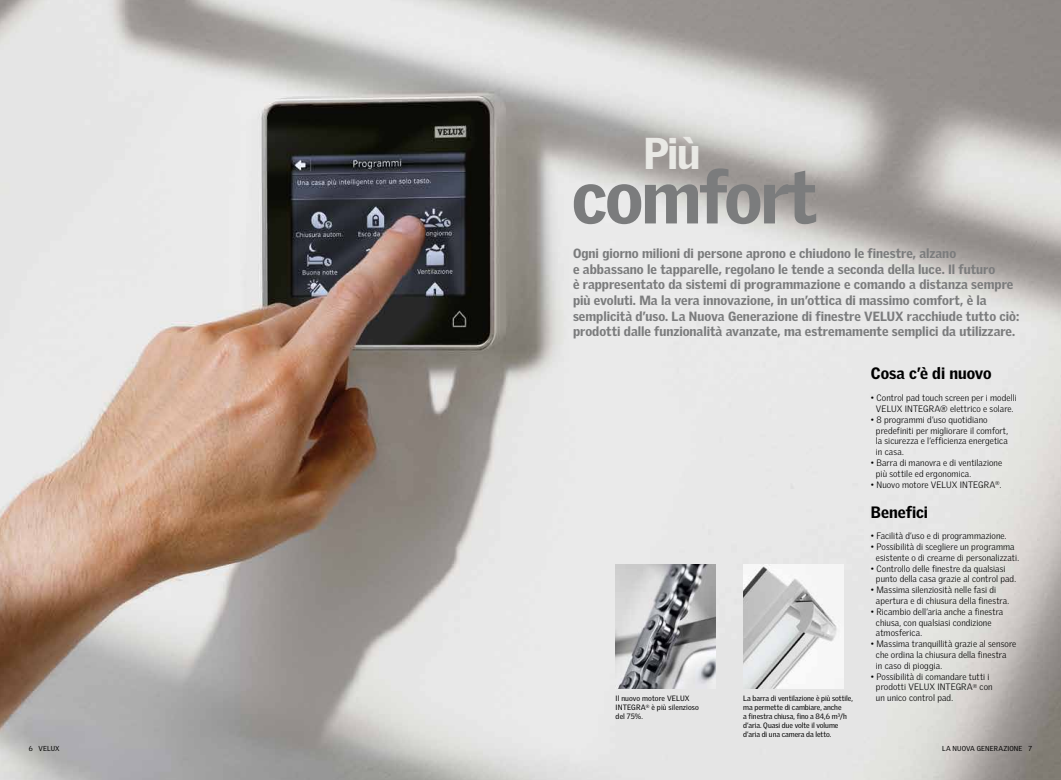
<style>
.page{position:relative;width:1061px;height:780px;background:#fff}
.page>*{position:absolute;margin:0;border:0;box-sizing:border-box;transform-origin:0 0}
.t1{font:900 72.4px "Velux Gothic";letter-spacing:-.03em;color:#7b7c7d}
.t2{font:900 43.3px "Velux Gothic";color:#e9e9e5}
.t3{font:900 16px "Velux Gothic";color:#000}
.t4{font:900 13px/15.6px "Velux Gothic";color:#7b7c7d}
.t5{font:300 9px/10.8px "Velux Gothic";letter-spacing:.01em;color:#000}
.t6{font:7.5px/9px "Velux Gothic";letter-spacing:-.005em;color:#000}
.t7{font:7.5px/9px "Velux Gothic";letter-spacing:.015em;color:#000}
.t8{font:7px "Velux Gothic";letter-spacing:.02em;color:#000}
</style>
<div class="page">
<img style="left:0;top:0;width:1060px;height:780px">
<img style="left:743px;top:564px;width:99px;height:124px">
<img style="left:615px;top:564px;width:100px;height:124px">
<h2 class="t2" style="left:643px;top:126px;width:59px">Più</h2>
<h1 class="t1" style="left:571px;top:151px;width:247px">comfort</h1>
<p class="t4" style="left:573px;top:245px;width:447px">Ogni giorno milioni di persone aprono e chiudono le finestre, alzano<br>e abbassano le tapparelle, regolano le tende a seconda della luce. Il futuro<br>è rappresentato da sistemi di programmazione e comando a distanza sempre più evoluti. Ma la vera innovazione, in un’ottica di massimo comfort, è la semplicità d’uso. La Nuova Generazione di finestre VELUX racchiude tutto ciò: prodotti dalle funzionalità avanzate, ma estremamente semplici da utilizzare.</p>
<p class="t7" style="left:615px;top:694px;width:85px">Il nuovo motore VELUX<br>INTEGRA<sup>®</sup> è più silenzioso del 75%.</p>
<h3 class="t3" style="left:870px;top:363px;width:122px">Cosa c’è di nuovo</h3>
<p class="t5" style="left:870px;top:392px;width:147px;text-align:center">• Control pad touch screen per i modelli<br>VELUX INTEGRA® elettrico e solare.</p>
<p class="t5" style="left:875px;top:414px;width:133px;text-indent:-5px">• 8 programmi d’uso quotidiano predefiniti per migliorare il comfort, la sicurezza e l’efficienza energetica in casa.</p>
<p class="t5" style="left:875px;top:457px;width:128px;text-indent:-5px">• Barra di manovra e di ventilazione più sottile ed ergonomica.</p>
<p class="t5" style="left:870px;top:478px;width:132px">• Nuovo motore VELUX INTEGRA<sup>®</sup>.</p>
<h3 class="t3" style="left:870px;top:501px;width:59px">Benefici</h3>
<p class="t5" style="left:870px;top:530px;width:137px">• Facilità d’uso e di programmazione.</p>
<p class="t5" style="left:870px;top:541px;width:149px;text-align:center">• Possibilità di scegliere un programma esistente o di crearne di personalizzati.</p>
<p class="t5" style="left:875px;top:562px;width:142px;text-indent:-5px">• Controllo delle finestre da qualsiasi punto della casa grazie al control pad.</p>
<p class="t5" style="left:875px;top:584px;width:135px;text-indent:-5px">• Massima silenziosità nelle fasi di apertura e di chiusura della finestra.</p>
<p class="t5" style="left:875px;top:606px;width:129px;text-indent:-5px">• Ricambio dell’aria anche a finestra chiusa, con qualsiasi condizione atmosferica.</p>
<p class="t5" style="left:875px;top:638px;width:142px;text-indent:-5px">• Massima tranquillità grazie al sensore che ordina la chiusura della finestra<br>in caso di pioggia.</p>
<p class="t5" style="left:870px;top:670px;width:123px;text-align:center">• Possibilità di comandare tutti i prodotti VELUX INTEGRA<sup>®</sup> con</p>
<p class="t6" style="left:743px;top:693px;width:111px">La barra di ventilazione è più sottile,</p>
<p class="t5" style="left:875px;top:692px;width:79px">un unico control pad.</p>
<p class="t6" style="left:743px;top:702px;width:105px">ma permette di cambiare, anche a finestra chiusa, fino a 84,6 m³/h d’aria. Quasi due volte il volume d’aria di una camera da letto.</p>
<p class="t8" style="left:29px;top:744px;width:33px">6 VELUX</p>
<p class="t8" style="left:941px;top:744px;width:91px">LA NUOVA GENERAZIONE 7</p>
</div>
